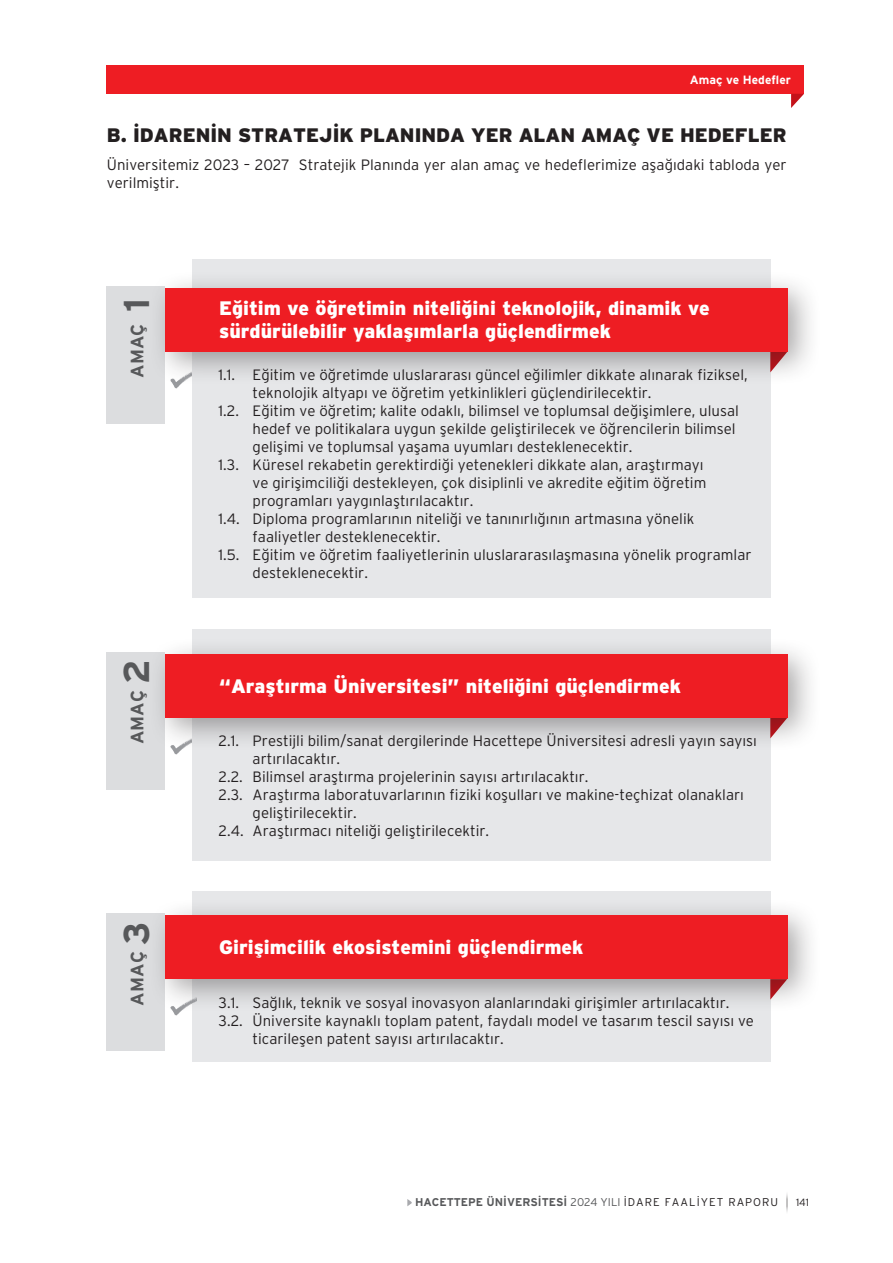
<style>
.page{position:relative;width:893px;height:1263px;background:#fff}
.page>*{position:absolute;margin:0;border:0;box-sizing:border-box;transform-origin:0 0}
.t1{font:900 19.5px/23.4px "Interstate";color:#fff}
.t2{font:900 19.5px "Interstate";color:#231f20}
.t3{font:700 18px "Interstate";letter-spacing:.005em;color:#57585a}
.t4{font:300 15px/18px "Interstate";color:#231f20}
.t5{font:700 12px "Interstate";color:#fff}
.t6{font:700 11.25px "Interstate";color:#57585a}
.t7{font:300 10.5px "Interstate";color:#231f20}
.s1{font-size:36px}
.s2{font-weight:300}
.s3{font-weight:300;color:#231f20}
</style>
<div class="page">
<div style="left:107px;top:65px;width:697px;height:29px;background:#ee1d23"></div>
<svg style="left:791px;top:94px;width:13px;height:14px"></svg>
<svg style="left:407px;top:1199px;width:5px;height:7px"></svg>
<svg style="left:787px;top:1194px;width:1px;height:18px"></svg>
<div style="left:192px;top:891px;width:578px;height:170px;background:#e6e7e9"></div>
<div style="left:107px;top:286px;width:58px;height:137px;background:#dcdddf"></div>
<div style="left:192px;top:259px;width:578px;height:339px;background:#e6e7e9"></div>
<div style="left:148px;top:270px;width:673px;height:116px;background:#231f20;opacity:.4"></div>
<div style="left:165px;top:288px;width:622px;height:64px;background:#ee1d23"></div>
<div style="left:107px;top:652px;width:58px;height:138px;background:#dcdddf"></div>
<div style="left:192px;top:629px;width:578px;height:231px;background:#e6e7e9"></div>
<div style="left:148px;top:637px;width:673px;height:115px;background:#231f20;opacity:.4"></div>
<div style="left:165px;top:654px;width:622px;height:64px;background:#ee1d23"></div>
<div style="left:107px;top:914px;width:58px;height:137px;background:#dcdddf"></div>
<div style="left:148px;top:898px;width:673px;height:115px;background:#231f20;opacity:.4"></div>
<div style="left:165px;top:915px;width:622px;height:64px;background:#ee1d23"></div>
<p class="t5" style="left:690px;top:74px;width:102px">Amaç ve Hedefler</p>
<h1 class="t2" style="left:107px;top:124px;width:681px">B. İDARENİN STRATEJİK PLANINDA YER ALAN AMAÇ VE HEDEFLER</h1>
<p class="t4" style="left:107px;top:156px;width:681px">Üniversitemiz 2023 – 2027 Stratejik Planında yer alan amaç ve hedeflerimize aşağıdaki tabloda yer verilmiştir.</p>
<p class="t3" style="left:127px;top:378px;width:81px;rotate:-90deg">AMAÇ <span class="s1">1</span></p>
<p class="t3" style="left:127px;top:744px;width:86px;rotate:-90deg">AMAÇ <span class="s1">2</span></p>
<p class="t3" style="left:127px;top:1006px;width:86px;rotate:-90deg">AMAÇ <span class="s1">3</span></p>
<h1 class="t1" style="left:219px;top:296px;width:492px">Eğitim ve öğretimin niteliğini teknolojik, dinamik ve sürdürülebilir yaklaşımlarla güçlendirmek</h1>
<p class="t4" style="left:219px;top:365px;width:531px">1.1. Eğitim ve öğretimde uluslararası güncel eğilimler dikkate alınarak fiziksel,</p>
<p class="t4" style="left:253px;top:383px;width:400px">teknolojik altyapı ve öğretim yetkinlikleri güçlendirilecektir.</p>
<p class="t4" style="left:219px;top:401px;width:522px">1.2. Eğitim ve öğretim; kalite odaklı, bilimsel ve toplumsal değişimlere, ulusal</p>
<p class="t4" style="left:253px;top:419px;width:484px">hedef ve politikalara uygun şekilde geliştirilecek ve öğrencilerin bilimsel</p>
<p class="t4" style="left:253px;top:437px;width:381px">gelişimi ve toplumsal yaşama uyumları desteklenecektir.</p>
<p class="t4" style="left:219px;top:455px;width:486px">1.3. Küresel rekabetin gerektirdiği yetenekleri dikkate alan, araştırmayı</p>
<p class="t4" style="left:253px;top:473px;width:455px">ve girişimciliği destekleyen, çok disiplinli ve akredite eğitim öğretim</p>
<p class="t4" style="left:253px;top:491px;width:222px">programları yaygınlaştırılacaktır.</p>
<p class="t4" style="left:219px;top:509px;width:477px">1.4. Diploma programlarının niteliği ve tanınırlığının artmasına yönelik</p>
<p class="t4" style="left:253px;top:527px;width:189px">faaliyetler desteklenecektir.</p>
<p class="t4" style="left:219px;top:545px;width:534px">1.5. Eğitim ve öğretim faaliyetlerinin uluslararasılaşmasına yönelik programlar</p>
<p class="t4" style="left:253px;top:563px;width:117px">desteklenecektir.</p>
<h1 class="t1" style="left:219px;top:674px;width:463px">“Araştırma Üniversitesi” niteliğini güçlendirmek</h1>
<p class="t4" style="left:219px;top:732px;width:540px">2.1. Prestijli bilim/sanat dergilerinde Hacettepe Üniversitesi adresli yayın sayısı</p>
<p class="t4" style="left:253px;top:750px;width:89px">artırılacaktır.</p>
<p class="t4" style="left:219px;top:768px;width:371px">2.2. Bilimsel araştırma projelerinin sayısı artırılacaktır.</p>
<p class="t4" style="left:219px;top:786px;width:527px">2.3. Araştırma laboratuvarlarının fiziki koşulları ve makine-teçhizat olanakları</p>
<p class="t4" style="left:253px;top:804px;width:106px">geliştirilecektir.</p>
<p class="t4" style="left:219px;top:822px;width:272px">2.4. Araştırmacı niteliği geliştirilecektir.</p>
<h1 class="t1" style="left:219px;top:935px;width:366px">Girişimcilik ekosistemini güçlendirmek</h1>
<p class="t4" style="left:219px;top:993px;width:512px">3.1. Sağlık, teknik ve sosyal inovasyon alanlarındaki girişimler artırılacaktır.</p>
<p class="t4" style="left:219px;top:1011px;width:537px">3.2. Üniversite kaynaklı toplam patent, faydalı model ve tasarım tescil sayısı ve</p>
<p class="t4" style="left:253px;top:1029px;width:253px">ticarileşen patent sayısı artırılacaktır.</p>
<p class="t6" style="left:415px;top:1196px;width:365px">HACETTEPE ÜNİVERSİTESİ <span class="s2">2024 YILI</span> <span class="s3">İDARE FAALİYET RAPORU</span></p>
<p class="t7" style="left:796px;top:1196px;width:15px">141</p>
</div>
